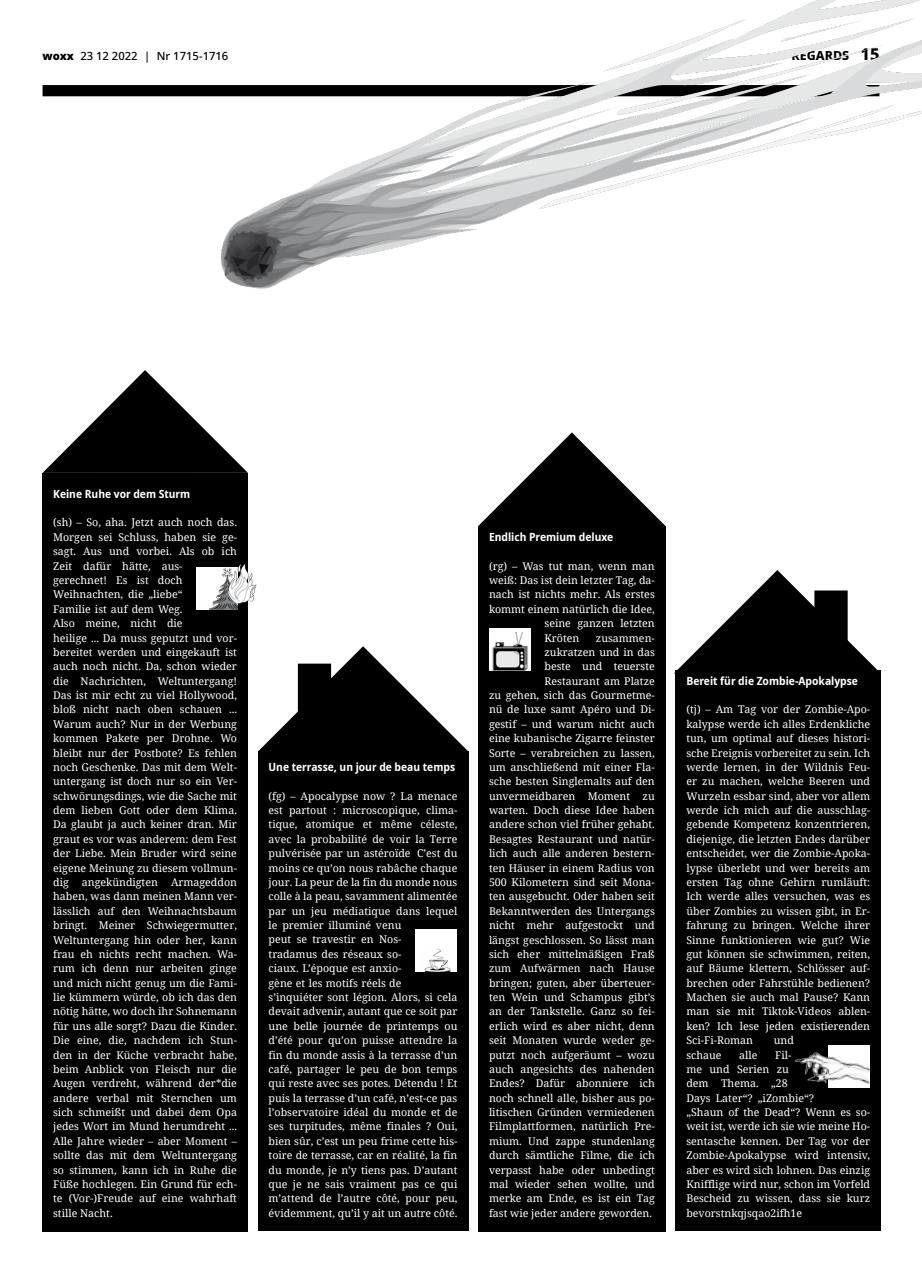
<style>
.page{position:relative;width:922px;height:1276px;background:#fff}
.page>*{position:absolute;margin:0;border:0;box-sizing:border-box;transform-origin:0 0}
.t1{font:800 12.5px "Noto Sans";color:#000}
.t2{font:700 semi-condensed 11.25px "Noto Sans";color:#fff}
.t3{font:500 11.25px "Noto Sans";color:#000}
.t4{font:10.62px/14.4px "Noto Serif";color:#fff}
.s1{font-weight:900}
.s2{font-size:16.25px}
</style>
<div class="page">
<div style="left:43px;top:85px;width:836px;height:11px;background:#000"></div>
<div style="left:43px;top:473px;width:204px;height:758px;background:#000"></div>
<svg style="left:43px;top:370px;width:205px;height:103px"></svg>
<div style="left:478px;top:526px;width:187px;height:705px;background:#000"></div>
<svg style="left:478px;top:432px;width:187px;height:94px"></svg>
<div style="left:258px;top:751px;width:210px;height:479px;background:#000"></div>
<div style="left:675px;top:670px;width:205px;height:561px;background:#000"></div>
<svg style="left:674px;top:570px;width:204px;height:103px"></svg>
<svg style="left:258px;top:646px;width:210px;height:105px"></svg>
<div style="left:415px;top:929px;width:41px;height:42px;background:#fff"></div>
<img style="left:424px;top:948px;width:27px;height:23px">
<div style="left:489px;top:628px;width:41px;height:42px;background:#fff"></div>
<img style="left:492px;top:633px;width:36px;height:37px">
<img style="left:794px;top:1045px;width:75px;height:42px">
<div style="left:197px;top:567px;width:41px;height:42px;background:#fff"></div>
<img style="left:209px;top:555px;width:48px;height:54px">
<div style="left:238px;top:604px;width:8px;height:8px;background:#000"></div>
<img style="left:221px;top:0;width:700px;height:289px">
<p class="t3" style="left:43px;top:48px;width:187px"><span class="s1">woxx</span> 23 12 2022 | Nr 1715-1716</p>
<p class="t1" style="left:791px;top:47px;width:89px">REGARDS <span class="s2">15</span></p>
<p class="t2" style="left:53px;top:485px;width:139px">Keine Ruhe vor dem Sturm</p>
<p class="t4" style="left:53px;top:515px;width:185px">(sh) – So, aha. Jetzt auch noch das.<br>Morgen sei Schluss, haben sie ge&shy;sagt. Aus und vorbei. Als ob ich<br>Zeit dafür hätte, aus&shy;gerechnet! Es ist doch<br>Weihnachten, die „liebe“<br>Familie ist auf dem Weg.<br>Also meine, nicht die<br>heilige ... Da muss geputzt und vor&shy;bereitet werden und eingekauft ist auch noch nicht. Da, schon wieder die Nachrichten, Weltuntergang!<br>Das ist mir echt zu viel Hollywood, bloß nicht nach oben schauen ...<br>Warum auch? Nur in der Werbung kommen Pakete per Drohne. Wo bleibt nur der Postbote? Es fehlen noch Geschenke. Das mit dem Welt&shy;untergang ist doch nur so ein Ver&shy;schwörungsdings, wie die Sache mit dem lieben Gott oder dem Klima.<br>Da glaubt ja auch keiner dran. Mir graut es vor was anderem: dem Fest der Liebe. Mein Bruder wird seine eigene Meinung zu diesem vollmun&shy;dig angekündigten Armageddon haben, was dann meinen Mann ver&shy;lässlich auf den Weihnachtsbaum bringt. Meiner Schwiegermutter,<br>Weltuntergang hin oder her, kann frau eh nichts recht machen. Wa&shy;rum ich denn nur arbeiten ginge und mich nicht genug um die Fami&shy;lie kümmern würde, ob ich das den nötig hätte, wo doch ihr Sohnemann für uns alle sorgt? Dazu die Kinder.<br>Die eine, die, nachdem ich Stun&shy;den in der Küche verbracht habe, beim Anblick von Fleisch nur die<br>Augen verdreht, während der*die andere verbal mit Sternchen um sich schmeißt und dabei dem Opa jedes Wort im Mund herumdreht ...<br>Alle Jahre wieder – aber Moment – sollte das mit dem Weltuntergang so stimmen, kann ich in Ruhe die<br>Füße hochlegen. Ein Grund für ech&shy;te (Vor-)Freude auf eine wahrhaft stille Nacht.</p>
<p class="t2" style="left:268px;top:759px;width:188px">Une terrasse, un jour de beau temps</p>
<p class="t4" style="left:268px;top:788px;width:190px">(fg) – Apocalypse now ? La menace est partout : microscopique, clima&shy;tique, atomique et même céleste, avec la probabilité de voir la Terre pulvérisée par un astéroïde C’est du moins ce qu’on nous rabâche chaque jour. La peur de la fin du monde nous colle à la peau, savamment alimentée par un jeu médiatique dans lequel le premier illuminé venu<br>peut se travestir en Nos-<br>tradamus des réseaux so-<br>ciaux. L’époque est anxio-<br>gène et les motifs réels de s’inquiéter sont légion. Alors, si cela devait advenir, autant que ce soit par une belle journée de printemps ou d’été pour qu’on puisse attendre la fin du monde assis à la terrasse d’un café, partager le peu de bon temps qui reste avec ses potes. Détendu ! Et puis la terrasse d’un café, n’est-ce pas l’observatoire idéal du monde et de ses turpitudes, même finales ? Oui, bien sûr, c’est un peu frime cette his&shy;toire de terrasse, car en réalité, la fin du monde, je n’y tiens pas. D’autant que je ne sais vraiment pas ce qui m’attend de l’autre côté, pour peu, évidemment, qu’il y ait un autre côté.</p>
<p class="t2" style="left:489px;top:529px;width:126px">Endlich Premium deluxe</p>
<p class="t4" style="left:489px;top:558px;width:167px">(rg) – Was tut man, wenn man</p>
<p class="t4" style="left:489px;top:572px;width:167px">weiß: Das ist dein letzter Tag, da-</p>
<p class="t4" style="left:489px;top:587px;width:167px">nach ist nichts mehr. Als erstes</p>
<p class="t4" style="left:489px;top:601px;width:167px">kommt einem natürlich die Idee,</p>
<p class="t4" style="left:544px;top:616px;width:112px">seine ganzen letzten</p>
<p class="t4" style="left:544px;top:630px;width:36px">Kröten</p>
<p class="t4" style="left:489px;top:630px;width:167px;text-align:right">zusammen-<br>zukratzen und in das<br>beste und teuerste<br>Restaurant am Platze<br>zu gehen, sich das Gourmetme&shy;nü de luxe samt Apéro und Di&shy;gestif – und warum nicht auch eine kubanische Zigarre feinster<br>Sorte – verabreichen zu lassen, um anschließend mit einer Fla&shy;sche besten Singlemalts auf den unvermeidbaren Moment zu warten. Doch diese Idee haben andere schon viel früher gehabt.<br>Besagtes Restaurant und natür&shy;lich auch alle anderen bestern&shy;ten Häuser in einem Radius von<br>500 Kilometern sind seit Mona&shy;ten ausgebucht. Oder haben seit<br>Bekanntwerden des Untergangs nicht mehr aufgestockt und längst geschlossen. So lässt man sich eher mittelmäßigen Fraß zum Aufwärmen nach Hause bringen; guten, aber überteuer&shy;ten Wein und Schampus gibt’s an der Tankstelle. Ganz so fei&shy;erlich wird es aber nicht, denn seit Monaten wurde weder ge&shy;putzt noch aufgeräumt – wozu auch angesichts des nahenden<br>Endes? Dafür abonniere ich noch schnell alle, bisher aus po&shy;litischen Gründen vermiedenen<br>Filmplattformen, natürlich Pre&shy;mium. Und zappe stundenlang durch sämtliche Filme, die ich verpasst habe oder unbedingt mal wieder sehen wollte, und merke am Ende, es ist ein Tag fast wie jeder andere geworden.</p>
<p class="t2" style="left:686px;top:672px;width:173px">Bereit für die Zombie-Apokalypse</p>
<p class="t4" style="left:686px;top:702px;width:185px;text-align:justify">(tj) – Am Tag vor der Zombie-Apo&shy;kalypse werde ich alles Erdenkliche tun, um optimal auf dieses histori&shy;sche Ereignis vorbereitet zu sein. Ich werde lernen, in der Wildnis Feu&shy;er zu machen, welche Beeren und Wurzeln essbar sind, aber vor allem werde ich mich auf die ausschlag&shy;gebende Kompetenz konzentrieren, diejenige, die letzten Endes darüber entscheidet, wer die Zombie-Apoka&shy;lypse überlebt und wer bereits am ersten Tag ohne Gehirn rumläuft:<br>Ich werde alles versuchen, was es über Zombies zu wissen gibt, in Er&shy;fahrung zu bringen. Welche ihrer Sinne funktionieren wie gut? Wie gut können sie schwimmen, reiten, auf Bäume klettern, Schlösser auf&shy;brechen oder Fahrstühle bedienen?<br>Machen sie auch mal Pause? Kann man sie mit Tiktok-Videos ablen&shy;ken? Ich lese jeden existierenden Sci-Fi-Roman</p>
<p class="t4" style="left:773px;top:1032px;width:22px">und</p>
<p class="t4" style="left:686px;top:1047px;width:185px;text-indent:89px">Fil-<br>me und Serien zu<br>dem Thema. „28<br>Days Later“? „iZombie“?<br>„Shaun of the Dead“? Wenn es so&shy;weit ist, werde ich sie wie meine Ho&shy;sentasche kennen. Der Tag vor der<br>Zombie-Apokalypse wird intensiv, aber es wird sich lohnen. Das einzig<br>Knifflige wird nur, schon im Vorfeld<br>Bescheid zu wissen, dass sie kurz bevorstnkqjsqao2ifh1e</p>
<p class="t4" style="left:686px;top:1047px;width:37px">schaue</p>
<p class="t4" style="left:739px;top:1047px;width:20px">alle</p>
</div>
